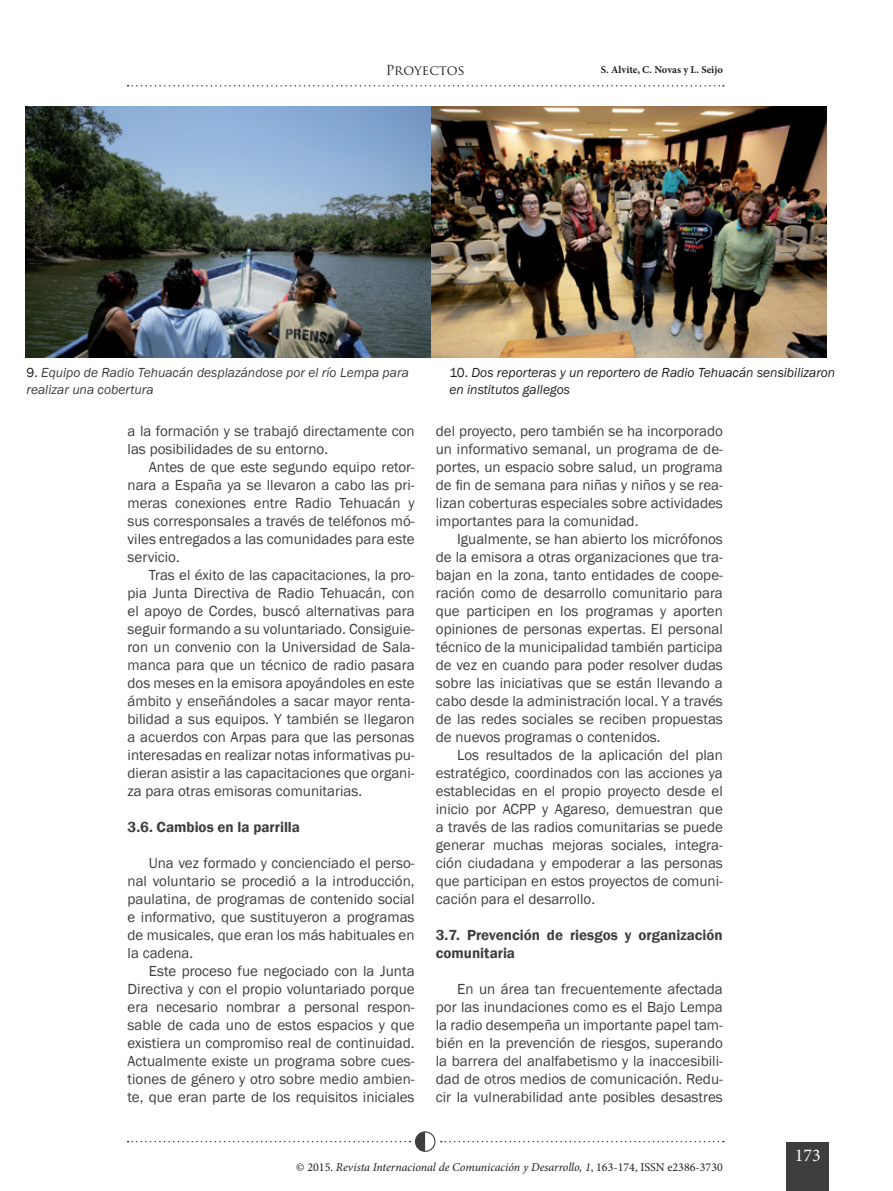
<style>
.page{position:relative;width:893px;height:1191px;background:#fff}
.page>*{position:absolute;margin:0;border:0;box-sizing:border-box;transform-origin:0 0}
.t1{font:18px "Minion Pro";color:#fff}
.t2{font:15px/18px "Franklin Gothic";color:#3e3e3f;text-align:justify}
.t3{font:600 15px/18px "Franklin Gothic";color:#3e3e3f}
.t4{font:italic 13.5px/16.5px "Franklin Gothic";color:#231f20}
.t5{font:italic 13.5px/16.5px "Franklin Gothic";color:#3e3e3f}
.t6{font:13.5px "Trajan Pro";color:#231f20}
.t7{font:italic 12px "Minion Pro";letter-spacing:-.005em;color:#231f20}
.t8{font:700 10.5px "Minion Pro";color:#231f20}
.s1{font-style:normal;color:#231f20}
.s2{font-style:normal}
</style>
<div class="page">
<div style="left:787px;top:1142px;width:42px;height:49px;background:#3e3e3f"></div>
<div style="left:415px;top:1131px;width:20px;height:20px;border:1px solid #3e3e3f;border-radius:50%"></div>
<svg style="left:128px;top:1131px;width:297px;height:20px"></svg>
<svg style="left:128px;top:85px;width:596px;height:2px"></svg>
<svg style="left:441px;top:1140px;width:283px;height:2px"></svg>
<img style="left:25px;top:106px;width:802px;height:251px">
<p class="t6" style="left:386px;top:62px;width:81px">Proyectos</p>
<p class="t8" style="left:601px;top:62px;width:124px">S. Alvite, C. Novas y L. Seijo</p>
<p class="t5" style="left:27px;top:365px;width:384px"><span class="s1">9.</span> Equipo de Radio Tehuacán desplazándose por el río Lempa para realizar una cobertura</p>
<p class="t4" style="left:449px;top:365px;width:387px"><span class="s2">10.</span> Dos reporteras y un reportero de Radio Tehuacán sensibilizaron en institutos gallegos</p>
<p class="t2" style="left:128px;top:422px;width:289px">a la formación y se trabajó directamente con las posibilidades de su entorno.</p>
<p class="t2" style="left:128px;top:458px;width:289px;text-indent:21px">Antes de que este segundo equipo retor&shy;nara a España ya se llevaron a cabo las pri&shy;meras conexiones entre Radio Tehuacán y sus corresponsales a través de teléfonos mó&shy;viles entregados a las comunidades para este servicio.</p>
<p class="t2" style="left:128px;top:566px;width:289px;text-indent:21px">Tras el éxito de las capacitaciones, la pro&shy;pia Junta Directiva de Radio Tehuacán, con el apoyo de Cordes, buscó alternativas para seguir formando a su voluntariado. Consiguie&shy;ron un convenio con la Universidad de Sala&shy;manca para que un técnico de radio pasara dos meses en la emisora apoyándoles en este ámbito y enseñándoles a sacar mayor renta&shy;bilidad a sus equipos. Y también se llegaron a acuerdos con Arpas para que las personas interesadas en realizar notas informativas pu&shy;dieran asistir a las capacitaciones que organi&shy;za para otras emisoras comunitarias.</p>
<p class="t3" style="left:128px;top:818px;width:174px">3.6. Cambios en la parrilla</p>
<p class="t2" style="left:128px;top:854px;width:289px;text-indent:21px">Una vez formado y concienciado el perso&shy;nal voluntario se procedió a la introducción, paulatina, de programas de contenido social e informativo, que sustituyeron a programas de musicales, que eran los más habituales en la cadena.</p>
<p class="t2" style="left:128px;top:962px;width:289px;text-indent:21px">Este proceso fue negociado con la Junta Directiva y con el propio voluntariado porque era necesario nombrar a personal respon&shy;sable de cada uno de estos espacios y que existiera un compromiso real de continuidad.<br>Actualmente existe un programa sobre cues&shy;tiones de género y otro sobre medio ambien&shy;te, que eran parte de los requisitos iniciales</p>
<p class="t2" style="left:436px;top:422px;width:289px">del proyecto, pero también se ha incorporado un informativo semanal, un programa de de&shy;portes, un espacio sobre salud, un programa de fin de semana para niñas y niños y se rea&shy;lizan coberturas especiales sobre actividades importantes para la comunidad.</p>
<p class="t2" style="left:436px;top:530px;width:289px;text-indent:21px">Igualmente, se han abierto los micrófonos de la emisora a otras organizaciones que tra&shy;bajan en la zona, tanto entidades de coope&shy;ración como de desarrollo comunitario para que participen en los programas y aporten opiniones de personas expertas. El personal técnico de la municipalidad también participa de vez en cuando para poder resolver dudas sobre las iniciativas que se están llevando a cabo desde la administración local. Y a través de las redes sociales se reciben propuestas de nuevos programas o contenidos.</p>
<p class="t2" style="left:436px;top:746px;width:289px;text-indent:21px">Los resultados de la aplicación del plan estratégico, coordinados con las acciones ya establecidas en el propio proyecto desde el inicio por ACPP y Agareso, demuestran que a través de las radios comunitarias se puede generar muchas mejoras sociales, integra&shy;ción ciudadana y empoderar a las personas que participan en estos proyectos de comuni&shy;cación para el desarrollo.</p>
<p class="t3" style="left:436px;top:926px;width:288px">3.7. Prevención de riesgos y organización comunitaria</p>
<p class="t2" style="left:436px;top:980px;width:289px;text-indent:21px">En un área tan frecuentemente afectada por las inundaciones como es el Bajo Lempa la radio desempeña un importante papel tam&shy;bién en la prevención de riesgos, superando la barrera del analfabetismo y la inaccesibili&shy;dad de otros medios de comunicación. Redu&shy;cir la vulnerabilidad ante posibles desastres</p>
<p class="t7" style="left:296px;top:1159px;width:428px"><span class="s2">© 2015.</span> Revista Internacional de Comunicación y Desarrollo, 1<span class="s2">, 163-174, ISSN e2386-3730</span></p>
<p class="t1" style="left:795px;top:1143px;width:27px">173</p>
</div>
